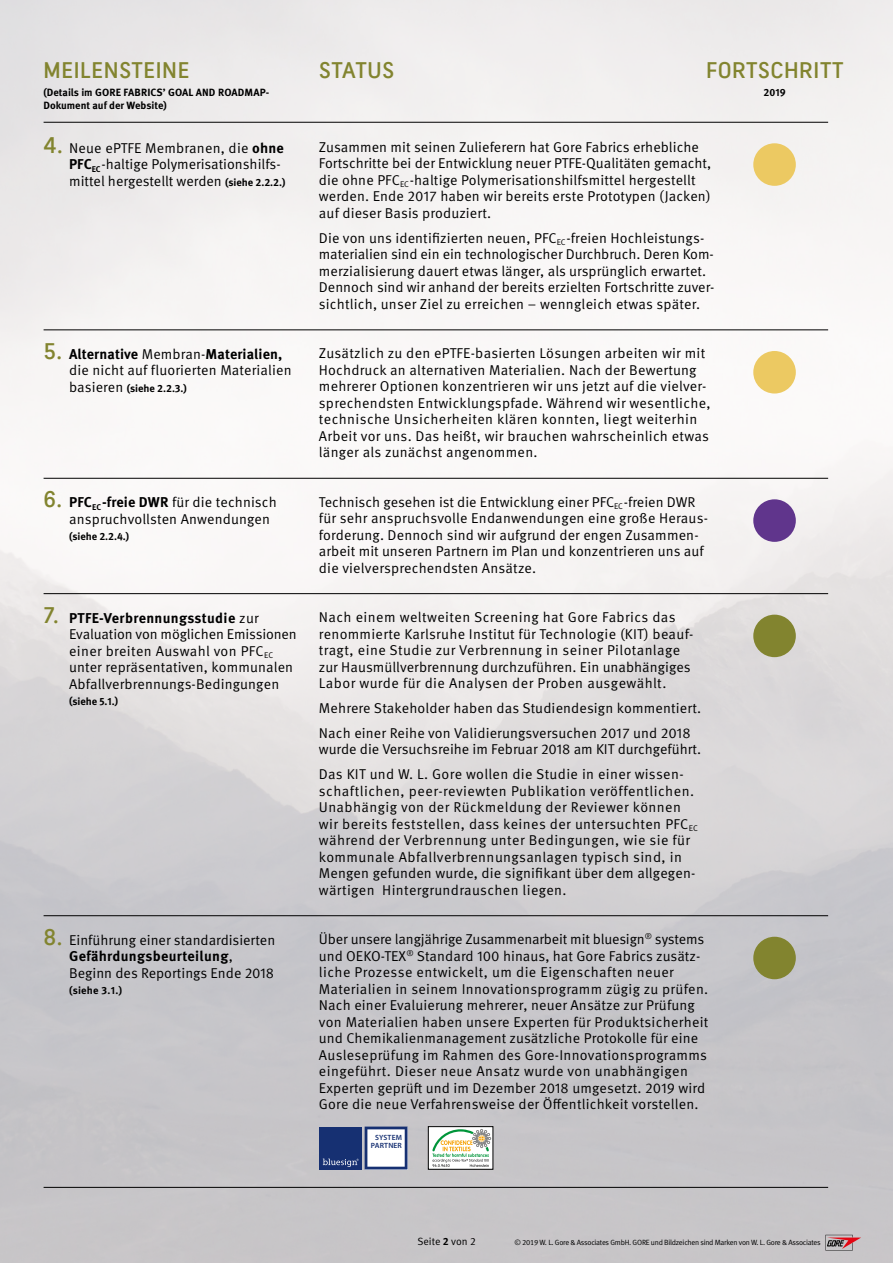
<style>
.page{position:relative;width:893px;height:1263px;background:#fff}
.page>*{position:absolute;margin:0;border:0;box-sizing:border-box;transform-origin:0 0}
.t1{font:22.5px "GORE Fabrics Headline TT";letter-spacing:.025em;color:#82842f}
.t2{font:14.25px/16.5px "Meta OT Norm";letter-spacing:.01em;color:#000}
.t3{font:14.25px/16.5px "Meta OT Norm";letter-spacing:.03em;color:#000}
.t4{font:700 14.25px "Meta OT";letter-spacing:.015em;color:#000}
.t5{font:700 10.5px/13.5px "Meta OT";color:#000}
.t6{font:10.5px "Meta OT Norm";color:#000}
.t7{font:7.5px "Meta Normal LF";letter-spacing:-.03em;color:#000}
.t8{font:600 7.5px/7.6px "Myriad Pro";letter-spacing:.02em;color:#163072;text-align:center}
.s1{font-family:"GORE Fabrics Headline TT";font-size:22.5px;color:#82842f}
.s2{font-family:"Meta OT";font-weight:700}
.s3{font-family:"Meta OT";font-weight:700;font-size:10.5px}
.s4{font-family:"GORE Fabrics Headline TT";font-weight:400;font-size:22.5px;color:#82842f}
.s5{font-family:"Meta OT Norm";font-weight:400}
.s6{font-family:"Meta OT Norm";font-weight:400;font-size:14.25px}
</style>
<div class="page">
<img style="left:0;top:0;width:893px;height:1263px">
<div style="left:753px;top:351px;width:43px;height:42px;background:#ecc962;border-radius:50%"></div>
<div style="left:753px;top:615px;width:43px;height:42px;background:#82842f;border-radius:50%"></div>
<div style="left:753px;top:143px;width:43px;height:43px;background:#ecc962;border-radius:50%"></div>
<div style="left:753px;top:499px;width:43px;height:43px;background:#60358c;border-radius:50%"></div>
<div style="left:753px;top:937px;width:43px;height:42px;background:#82842f;border-radius:50%"></div>
<hr style="left:44px;top:122px;width:784px;height:1px;background:#000">
<hr style="left:44px;top:329px;width:784px;height:1px;background:#000">
<hr style="left:44px;top:478px;width:784px;height:1px;background:#000">
<hr style="left:44px;top:593px;width:784px;height:1px;background:#000">
<hr style="left:44px;top:915px;width:784px;height:1px;background:#000">
<div style="left:428px;top:1126px;width:65px;height:43px;background:#fff"></div>
<div style="left:428px;top:1126px;width:65px;height:43px;border:1px solid #000"></div>
<svg style="left:432px;top:1129px;width:59px;height:38px"></svg>
<div style="left:319px;top:1126px;width:43px;height:43px;background:#163072"></div>
<svg style="left:323px;top:1158px;width:36px;height:9px"></svg>
<svg style="left:365px;top:1126px;width:42px;height:43px"></svg>
<hr style="left:44px;top:1187px;width:784px;height:1px;background:#000">
<svg style="left:825px;top:1235px;width:36px;height:15px"></svg>
<h1 class="t1" style="left:44px;top:56px;width:147px">MEILENSTEINE</h1>
<p class="t5" style="left:44px;top:85px;width:227px">(Details im GORE FABRICS’ GOAL AND ROADMAP-<br>Dokument auf der Website)</p>
<p class="t2" style="left:69px;top:140px;width:218px;text-indent:-26px"><span class="s1">4.</span> Neue ePTFE Membranen, die <span class="s2">ohne<br>PFC</span><sub>EC</sub>-haltige Polymerisationshilfs&shy;mittel hergestellt werden <span class="s3">(siehe 2.2.2.)</span></p>
<p class="t4" style="left:44px;top:345px;width:240px"><span class="s4">5.</span> Alternative <span class="s5">Membran-</span>Materialien,</p>
<p class="t2" style="left:69px;top:362px;width:224px">die nicht auf fluorierten Materialien</p>
<p class="t5" style="left:69px;top:382px;width:119px"><span class="s6">basieren</span> (siehe 2.2.3.)</p>
<p class="t2" style="left:69px;top:494px;width:209px;text-indent:-26px"><span class="s1">6.</span> <span class="s2">PFC</span><sub>EC</sub><span class="s2">-freie DWR</span> für die technisch anspruchvollsten Anwendungen</p>
<p class="t5" style="left:69px;top:530px;width:62px">(siehe 2.2.4.)</p>
<p class="t4" style="left:44px;top:609px;width:217px"><span class="s4">7.</span> PTFE-Verbrennungsstudie <span class="s5">zur</span></p>
<p class="t2" style="left:69px;top:626px;width:229px">Evaluation von möglichen Emissionen einer breiten Auswahl von PFC<sub>EC </sub>unter repräsentativen, kommunalen Abfallverbrennungs-Bedingungen</p>
<p class="t5" style="left:69px;top:695px;width:51px">(siehe 5.1.)</p>
<p class="t2" style="left:44px;top:932px;width:233px"><span class="s1">8.</span> Einführung einer standardisierten</p>
<p class="t4" style="left:69px;top:947px;width:165px">Gefährdungsbeurteilung<span class="s5">,</span></p>
<p class="t2" style="left:69px;top:965px;width:207px">Beginn des Reportings Ende 2018</p>
<p class="t5" style="left:69px;top:984px;width:54px">(siehe 3.1.)</p>
<h1 class="t1" style="left:319px;top:56px;width:77px">STATUS</h1>
<h1 class="t1" style="left:706px;top:56px;width:139px">FORTSCHRITT</h1>
<p class="t5" style="left:763px;top:85px;width:24px">2019</p>
<p class="t2" style="left:319px;top:139px;width:394px">Zusammen mit seinen Zulieferern hat Gore Fabrics erhebliche Fortschritte bei der Entwicklung neuer PTFE-Qualitäten gemacht, die ohne PFC<sub>EC</sub>-haltige Polymerisationshilfsmittel hergestellt werden. Ende 2017 haben wir bereits erste Prototypen (Jacken) auf dieser Basis produziert.</p>
<p class="t2" style="left:319px;top:230px;width:397px">Die von uns identifizierten neuen, PFC<sub>EC</sub>-freien Hochleistungs&shy;materialien sind ein ein technologischer Durchbruch. Deren Kom&shy;merzialisierung dauert etwas länger, als ursprünglich erwartet.<br>Dennoch sind wir anhand der bereits erzielten Fortschritte zuver&shy;sichtlich, unser Ziel zu erreichen – wenngleich etwas später.</p>
<p class="t2" style="left:319px;top:345px;width:393px">Zusätzlich zu den ePTFE-basierten Lösungen arbeiten wir mit Hochdruck an alternativen Materialien. Nach der Bewertung mehrerer Optionen konzentrieren wir uns jetzt auf die vielver&shy;sprechendsten Entwicklungspfade. Während wir wesentliche, technische Unsicherheiten klären konnten, liegt weiterhin Arbeit vor uns. Das heißt, wir brauchen wahrscheinlich etwas länger als zunächst angenommen.</p>
<p class="t2" style="left:319px;top:494px;width:391px">Technisch gesehen ist die Entwicklung einer PFC<sub>EC</sub>-freien DWR für sehr anspruchsvolle Endanwendungen eine große Heraus&shy;forderung. Dennoch sind wir aufgrund der engen Zusammen&shy;arbeit mit unseren Partnern im Plan und konzentrieren uns auf die vielversprechendsten Ansätze.</p>
<p class="t2" style="left:319px;top:609px;width:376px">Nach einem weltweiten Screening hat Gore Fabrics das renommierte Karlsruhe Institut für Technologie (KIT) beauf&shy;tragt, eine Studie zur Verbrennung in seiner Pilotanlage zur Hausmüllverbrennung durchzuführen. Ein unabhängiges Labor wurde für die Analysen der Proben ausgewählt.</p>
<p class="t2" style="left:319px;top:696px;width:384px;line-height:24.8px">Mehrere Stakeholder haben das Studiendesign kommentiert.<br>Nach einer Reihe von Validierungsversuchen 2017 und 2018</p>
<p class="t2" style="left:319px;top:737px;width:384px;line-height:24.8px">wurde die Versuchsreihe im Februar 2018 am KIT durchgeführt.<br>Das KIT und W. L. Gore wollen die Studie in einer wissen-</p>
<p class="t3" style="left:319px;top:782px;width:381px">schaftlichen, peer-reviewten Publikation veröffentlichen.<br>Unabhängig von der Rückmeldung der Reviewer können wir bereits feststellen, dass keines der untersuchten PFC<sub>EC </sub>während der Verbrennung unter Bedingungen, wie sie für kommunale Abfallverbrennungsanlagen typisch sind, in Mengen gefunden wurde, die signifikant über dem allgegen&shy;wärtigen Hintergrundrauschen liegen.</p>
<p class="t2" style="left:319px;top:931px;width:391px">Über unsere langjährige Zusammenarbeit mit bluesign<sup>®</sup> systems und OEKO-TEX<sup>®</sup> Standard 100 hinaus, hat Gore Fabrics zusätz&shy;liche Prozesse entwickelt, um die Eigenschaften neuer Materialien in seinem Innovationsprogramm zügig zu prüfen.<br>Nach einer Evaluierung mehrerer, neuer Ansätze zur Prüfung von Materialien haben unsere Experten für Produktsicherheit und Chemikalienmanagement zusätzliche Protokolle für eine Ausleseprüfung im Rahmen des Gore-Innovationsprogramms eingeführt. Dieser neue Ansatz wurde von unabhängigen Experten geprüft und im Dezember 2018 umgesetzt. 2019 wird Gore die neue Verfahrensweise der Öffentlichkeit vorstellen.</p>
<p class="t8" style="left:371px;top:1134px;width:33px">SYSTEM<br>PARTNER</p>
<p class="t6" style="left:417px;top:1235px;width:60px">Seite <span class="s2">2</span> von 2</p>
<p class="t7" style="left:514px;top:1238px;width:308px">© 2019 W. L. Gore &amp; Associates GmbH. GORE und Bildzeichen sind Marken von W. L. Gore &amp; Associates</p>
</div>
